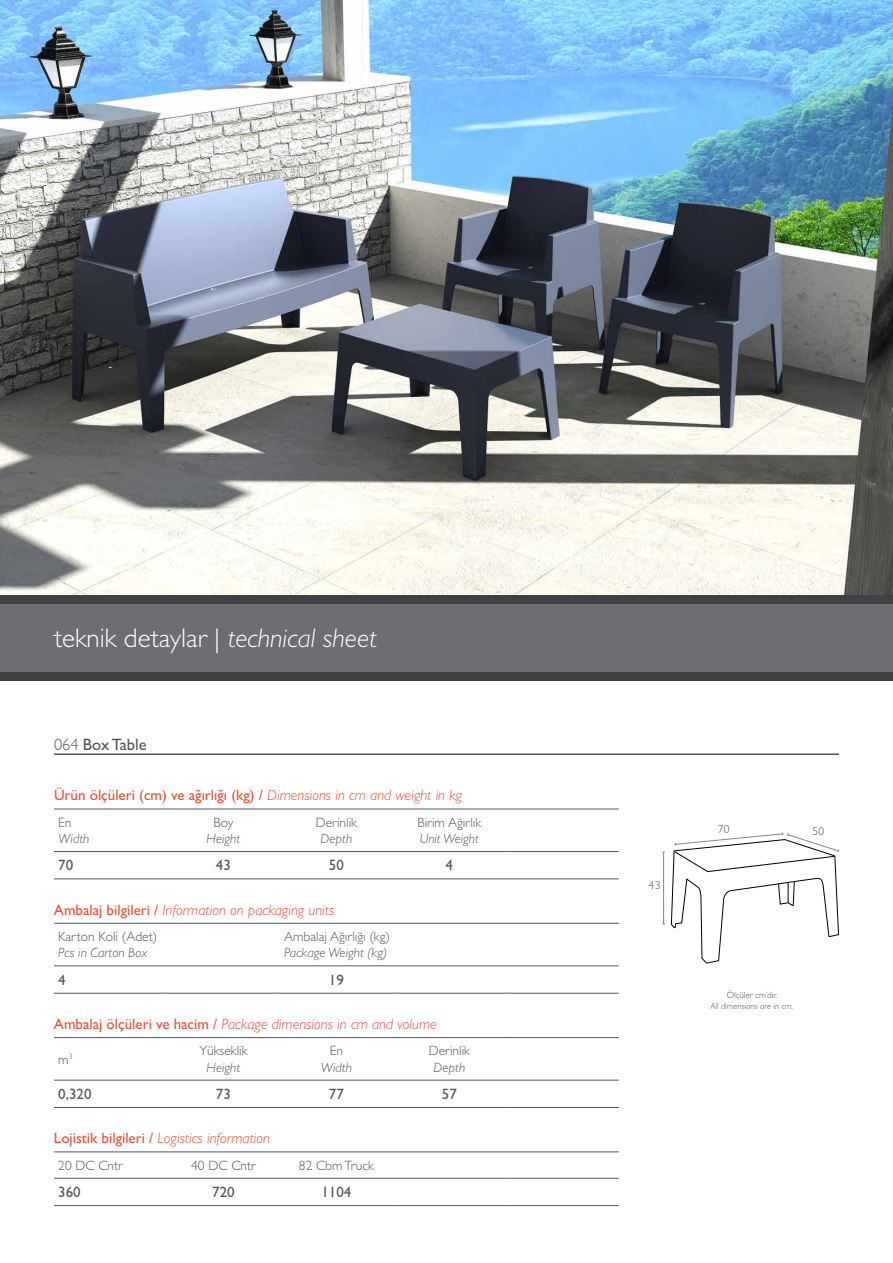
<style>
.page{position:relative;width:893px;height:1263px;background:#fff}
.page>*{position:absolute;margin:0;border:0;box-sizing:border-box;transform-origin:0 0}
.t1{font:300 27px "Gill Sans";color:#fff}
.t2{font:16.5px "Gill Sans";color:#575756}
.t3{font:italic 300 15px "Gill Sans";color:#e94f35}
.t4{font:15px "Gill Sans";color:#e94f35}
.t5{font:15px "Gill Sans";color:#575756}
.t6{font:300 13.5px "Gill Sans";color:#575756}
.t7{font:italic 300 13.5px "Gill Sans";color:#575756}
.t8{font:300 11.55px "Gill Sans";color:#575756}
.t9{font:italic 300 9px "Gill Sans";color:#575756}
.t10{font:300 9px "Gill Sans";color:#575756}
.s1{font-style:italic}
.s2{font-weight:300}
.s3{font-weight:300;font-style:italic}
.s4{font-weight:400;font-style:normal}
</style>
<div class="page">
<img style="left:0;top:0;width:893px;height:595px">
<hr style="left:663px;top:852px;width:1px;height:72px;background:#878787">
<svg style="left:671px;top:832px;width:168px;height:131px"></svg>
<div style="left:0;top:604px;width:893px;height:68px;background:#6c6e72"></div>
<div style="left:0;top:672px;width:893px;height:8px;background:#3f4144"></div>
<div style="left:0;top:595px;width:893px;height:9px;background:#3f4144"></div>
<hr style="left:54px;top:809px;width:113px;height:1px;background:#575756">
<hr style="left:167px;top:809px;width:113px;height:1px;background:#575756">
<hr style="left:280px;top:809px;width:113px;height:1px;background:#575756">
<hr style="left:393px;top:809px;width:113px;height:1px;background:#575756">
<hr style="left:506px;top:809px;width:113px;height:1px;background:#575756">
<hr style="left:54px;top:851px;width:113px;height:1px;background:#575756">
<hr style="left:167px;top:851px;width:113px;height:1px;background:#575756">
<hr style="left:280px;top:851px;width:113px;height:1px;background:#575756">
<hr style="left:393px;top:851px;width:113px;height:1px;background:#575756">
<hr style="left:506px;top:851px;width:113px;height:1px;background:#575756">
<hr style="left:54px;top:878px;width:113px;height:1px;background:#575756">
<hr style="left:167px;top:878px;width:113px;height:1px;background:#575756">
<hr style="left:280px;top:878px;width:113px;height:1px;background:#575756">
<hr style="left:393px;top:878px;width:113px;height:1px;background:#575756">
<hr style="left:506px;top:878px;width:113px;height:1px;background:#575756">
<hr style="left:280px;top:993px;width:113px;height:1px;background:#575756">
<hr style="left:54px;top:1037px;width:113px;height:1px;background:#575756">
<hr style="left:167px;top:1037px;width:113px;height:1px;background:#575756">
<hr style="left:280px;top:1037px;width:113px;height:1px;background:#575756">
<hr style="left:393px;top:1037px;width:113px;height:1px;background:#575756">
<hr style="left:506px;top:1037px;width:113px;height:1px;background:#575756">
<hr style="left:54px;top:1080px;width:113px;height:1px;background:#575756">
<hr style="left:167px;top:1080px;width:113px;height:1px;background:#575756">
<hr style="left:280px;top:1080px;width:113px;height:1px;background:#575756">
<hr style="left:393px;top:1080px;width:113px;height:1px;background:#575756">
<hr style="left:506px;top:1080px;width:113px;height:1px;background:#575756">
<hr style="left:54px;top:1107px;width:113px;height:1px;background:#575756">
<hr style="left:167px;top:1107px;width:113px;height:1px;background:#575756">
<hr style="left:280px;top:1107px;width:113px;height:1px;background:#575756">
<hr style="left:393px;top:1107px;width:113px;height:1px;background:#575756">
<hr style="left:506px;top:1107px;width:113px;height:1px;background:#575756">
<hr style="left:54px;top:1151px;width:113px;height:1px;background:#575756">
<hr style="left:167px;top:1151px;width:113px;height:1px;background:#575756">
<hr style="left:280px;top:1151px;width:113px;height:1px;background:#575756">
<hr style="left:393px;top:1151px;width:113px;height:1px;background:#575756">
<hr style="left:506px;top:1151px;width:113px;height:1px;background:#575756">
<hr style="left:54px;top:1178px;width:113px;height:1px;background:#575756">
<hr style="left:167px;top:1178px;width:113px;height:1px;background:#575756">
<hr style="left:280px;top:1178px;width:113px;height:1px;background:#575756">
<hr style="left:393px;top:1178px;width:113px;height:1px;background:#575756">
<hr style="left:506px;top:1178px;width:113px;height:1px;background:#575756">
<hr style="left:54px;top:923px;width:113px;height:1px;background:#575756">
<hr style="left:167px;top:923px;width:113px;height:1px;background:#575756">
<hr style="left:280px;top:923px;width:113px;height:1px;background:#575756">
<hr style="left:393px;top:923px;width:113px;height:1px;background:#575756">
<hr style="left:506px;top:923px;width:113px;height:1px;background:#575756">
<hr style="left:280px;top:965px;width:113px;height:1px;background:#575756">
<hr style="left:54px;top:965px;width:113px;height:1px;background:#575756">
<hr style="left:167px;top:965px;width:113px;height:1px;background:#575756">
<hr style="left:54px;top:993px;width:113px;height:1px;background:#575756">
<hr style="left:167px;top:993px;width:113px;height:1px;background:#575756">
<hr style="left:393px;top:965px;width:113px;height:1px;background:#575756">
<hr style="left:506px;top:965px;width:113px;height:1px;background:#575756">
<hr style="left:393px;top:993px;width:113px;height:1px;background:#575756">
<hr style="left:506px;top:993px;width:113px;height:1px;background:#575756">
<hr style="left:54px;top:1205px;width:113px;height:1px;background:#575756">
<hr style="left:167px;top:1205px;width:113px;height:1px;background:#575756">
<hr style="left:280px;top:1205px;width:113px;height:1px;background:#575756">
<hr style="left:393px;top:1205px;width:113px;height:1px;background:#575756">
<hr style="left:506px;top:1205px;width:113px;height:1px;background:#575756">
<hr style="left:54px;top:754px;width:785px;height:1px;background:#000">
<h1 class="t1" style="left:54px;top:622px;width:324px">teknik detaylar | <span class="s1">technical sheet</span></h1>
<p class="t2" style="left:54px;top:734px;width:94px"><span class="s2">064</span> Box Table</p>
<p class="t4" style="left:54px;top:787px;width:410px">Ürün ölçüleri (cm) ve ağırlığı (kg) / <span class="s3">Dimensions in cm and weight in kg</span></p>
<p class="t6" style="left:58px;top:814px;width:15px">En</p>
<p class="t7" style="left:58px;top:831px;width:33px">Width</p>
<p class="t6" style="left:418px;top:814px;width:65px">Birim Ağırlık</p>
<p class="t7" style="left:420px;top:831px;width:61px">Unit Weight</p>
<p class="t6" style="left:214px;top:814px;width:21px">Boy</p>
<p class="t7" style="left:207px;top:831px;width:35px">Height</p>
<p class="t6" style="left:316px;top:814px;width:43px">Derinlik</p>
<p class="t7" style="left:321px;top:831px;width:33px">Depth</p>
<p class="t5" style="left:58px;top:857px;width:16px">70</p>
<p class="t5" style="left:216px;top:857px;width:16px">43</p>
<p class="t5" style="left:329px;top:857px;width:16px">50</p>
<p class="t5" style="left:446px;top:857px;width:9px">4</p>
<p class="t3" style="left:54px;top:901px;width:282px"><span class="s4">Ambalaj bilgileri /</span> Information on packaging units</p>
<p class="t6" style="left:58px;top:929px;width:101px">Karton Koli (Adet)</p>
<p class="t7" style="left:58px;top:945px;width:91px">Pcs in Carton Box</p>
<p class="t6" style="left:284px;top:929px;width:107px">Ambalaj Ağırlığı (kg)</p>
<p class="t7" style="left:284px;top:945px;width:105px">Package Weight (kg)</p>
<p class="t5" style="left:58px;top:971px;width:9px">4</p>
<p class="t5" style="left:329px;top:971px;width:16px">19</p>
<p class="t3" style="left:54px;top:1015px;width:384px"><span class="s4">Ambalaj ölçüleri ve hacim /</span> Package dimensions in cm and volume</p>
<p class="t6" style="left:58px;top:1051px;width:16px">m<sup>3</sup></p>
<p class="t6" style="left:199px;top:1043px;width:50px">Yükseklik</p>
<p class="t7" style="left:207px;top:1059px;width:35px">Height</p>
<p class="t6" style="left:330px;top:1043px;width:15px">En</p>
<p class="t7" style="left:321px;top:1059px;width:33px">Width</p>
<p class="t6" style="left:429px;top:1043px;width:43px">Derinlik</p>
<p class="t7" style="left:434px;top:1059px;width:33px">Depth</p>
<p class="t5" style="left:58px;top:1085px;width:35px">0,320</p>
<p class="t5" style="left:216px;top:1085px;width:16px">73</p>
<p class="t5" style="left:329px;top:1085px;width:16px">77</p>
<p class="t5" style="left:442px;top:1085px;width:16px">57</p>
<p class="t3" style="left:54px;top:1129px;width:218px"><span class="s4">Lojistik bilgileri /</span> Logistics information</p>
<p class="t6" style="left:58px;top:1157px;width:66px">20 DC Cntr</p>
<p class="t6" style="left:191px;top:1157px;width:66px">40 DC Cntr</p>
<p class="t6" style="left:299px;top:1157px;width:76px">82 Cbm Truck</p>
<p class="t5" style="left:58px;top:1183px;width:24px">360</p>
<p class="t5" style="left:212px;top:1183px;width:24px">720</p>
<p class="t5" style="left:321px;top:1183px;width:31px">1104</p>
<p class="t8" style="left:649px;top:878px;width:13px">43</p>
<p class="t8" style="left:718px;top:822px;width:13px">70</p>
<p class="t8" style="left:812px;top:825px;width:13px">50</p>
<p class="t10" style="left:727px;top:990px;width:52px">Ölçüler cm’dir.</p>
<p class="t9" style="left:710px;top:1000px;width:84px">All dimensions are in cm.</p>
</div>
